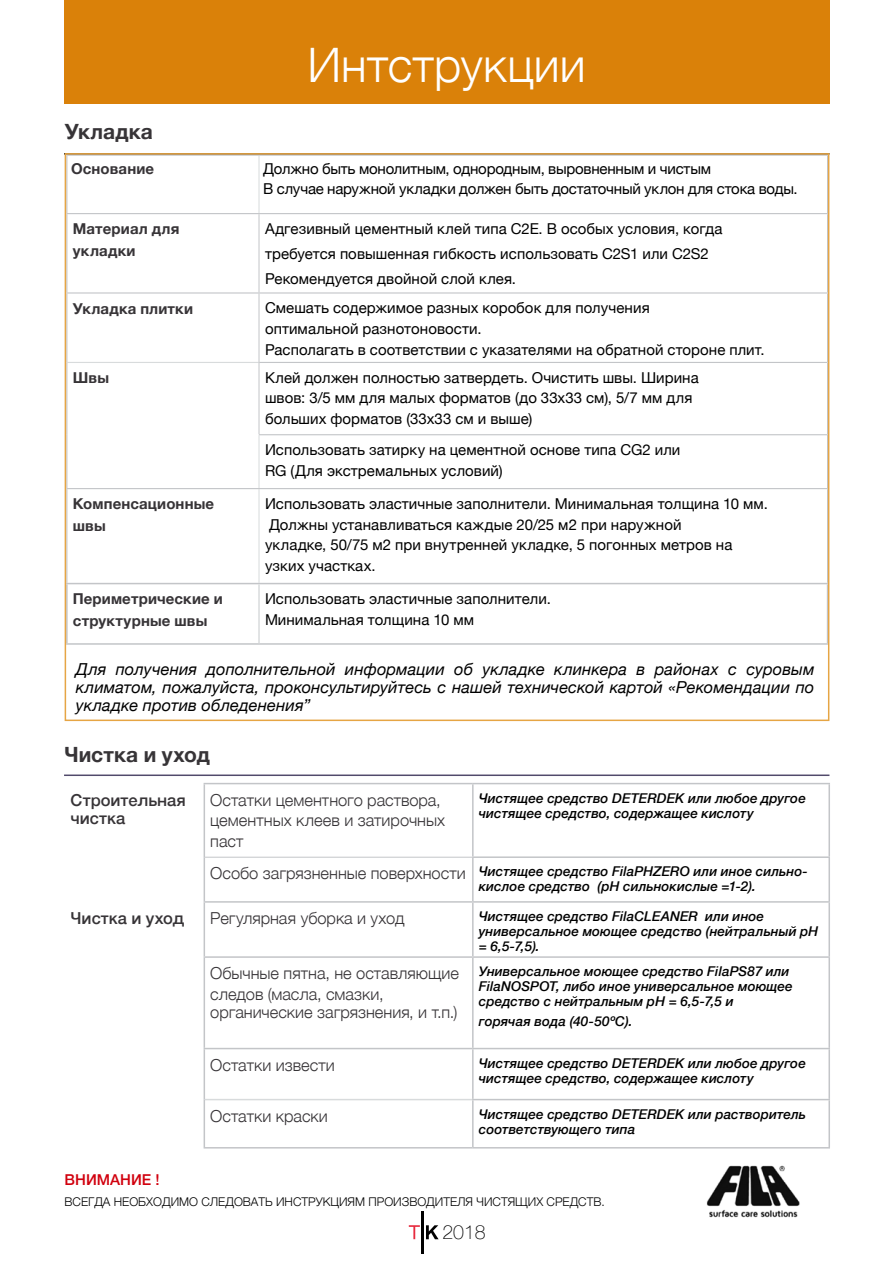
<style>
.page{position:relative;width:893px;height:1263px;background:#fff}
.page>*{position:absolute;margin:0;border:0;box-sizing:border-box;transform-origin:0 0}
.t1{font:300 47.55px "Helvetica Neue";color:#fff}
.t2{font:700 21px "Helvetica Neue";color:#373437}
.t3{font:100 19.5px "Helvetica Neue";color:#000}
.t4{font:300 16.5px/20.7px "Helvetica Neue";letter-spacing:-.005em;color:#373437}
.t5{font:italic 16.5px/18px "Helvetica Neue";letter-spacing:.005em;color:#000;text-align:justify}
.t6{font:500 16.5px/18px "Helvetica Neue";color:#373437}
.t7{font:15px/20.7px "Helvetica Neue";letter-spacing:.005em;color:#000}
.t8{font:15px/20.7px "Helvetica Neue";letter-spacing:-.015em;color:#000}
.t9{font:700 15px/22.2px "Helvetica Neue";letter-spacing:.01em;color:#373437}
.t10{font:500 15px "Helvetica Neue";color:#d1010e}
.t11{font:italic 500 13.5px/15px "Helvetica Neue";letter-spacing:.005em;color:#000}
.t12{font:300 12px "Helvetica Neue";color:#000}
.s1{font-weight:300;font-style:normal;font-size:16.5px;color:#373437}
</style>
<div class="page">
<hr style="left:64px;top:153px;width:765px;height:2px;background:#000">
<div style="left:64px;top:0;width:765px;height:104px;background:#da8109"></div>
<hr style="left:64px;top:774px;width:765px;height:2px;background:#514a6b">
<img style="left:706px;top:1165px;width:94px;height:52px">
<hr style="left:205px;top:1099px;width:267px;height:1px;background:#d8dbdc">
<hr style="left:828px;top:903px;width:2px;height:53px;background:#c3c5c8">
<hr style="left:828px;top:1100px;width:2px;height:47px;background:#c3c5c8">
<hr style="left:473px;top:1147px;width:357px;height:1px;background:#c3c5c8">
<hr style="left:472px;top:784px;width:2px;height:72px;background:#c3c5c8">
<hr style="left:472px;top:858px;width:2px;height:43px;background:#c3c5c8">
<hr style="left:204px;top:1049px;width:1px;height:50px;background:#c3c5c8">
<hr style="left:204px;top:1099px;width:1px;height:48px;background:#c3c5c8">
<hr style="left:472px;top:1100px;width:2px;height:47px;background:#c3c5c8">
<hr style="left:204px;top:1147px;width:269px;height:1px;background:#c3c5c8">
<hr style="left:204px;top:958px;width:1px;height:90px;background:#c3c5c8">
<hr style="left:204px;top:1048px;width:269px;height:1px;background:#c3c5c8">
<hr style="left:204px;top:903px;width:1px;height:53px;background:#c3c5c8">
<hr style="left:472px;top:903px;width:2px;height:53px;background:#c3c5c8">
<hr style="left:204px;top:956px;width:269px;height:2px;background:#c3c5c8">
<hr style="left:204px;top:857px;width:1px;height:44px;background:#c3c5c8">
<hr style="left:828px;top:858px;width:2px;height:43px;background:#c3c5c8">
<hr style="left:204px;top:901px;width:269px;height:2px;background:#c3c5c8">
<hr style="left:473px;top:901px;width:357px;height:2px;background:#c3c5c8">
<hr style="left:204px;top:783px;width:269px;height:1px;background:#c3c5c8">
<hr style="left:204px;top:784px;width:1px;height:73px;background:#c3c5c8">
<hr style="left:473px;top:783px;width:357px;height:1px;background:#c3c5c8">
<hr style="left:828px;top:784px;width:2px;height:72px;background:#c3c5c8">
<hr style="left:472px;top:856px;width:358px;height:2px;background:#c3c5c8">
<hr style="left:205px;top:857px;width:267px;height:1px;background:#c3c5c8">
<hr style="left:473px;top:956px;width:357px;height:2px;background:#c3c5c8">
<hr style="left:472px;top:958px;width:2px;height:90px;background:#c3c5c8">
<hr style="left:828px;top:958px;width:2px;height:90px;background:#c3c5c8">
<hr style="left:473px;top:1048px;width:357px;height:1px;background:#c3c5c8">
<hr style="left:472px;top:1049px;width:2px;height:50px;background:#c3c5c8">
<hr style="left:828px;top:1049px;width:2px;height:50px;background:#c3c5c8">
<hr style="left:472px;top:1099px;width:358px;height:1px;background:#c3c5c8">
<svg style="left:409px;top:1225px;width:11px;height:14px"></svg>
<hr style="left:422px;top:1211px;width:2px;height:42px;background:#000">
<svg style="left:426px;top:1225px;width:13px;height:14px"></svg>
<svg style="left:68px;top:156px;width:758px;height:429px"></svg>
<hr style="left:259px;top:156px;width:1px;height:57px;background:#d8dbdc">
<hr style="left:259px;top:435px;width:1px;height:53px;background:#d8dbdc">
<hr style="left:259px;top:489px;width:1px;height:94px;background:#d8dbdc">
<hr style="left:67px;top:362px;width:192px;height:1px;background:#d8dbdc">
<hr style="left:66px;top:292px;width:193px;height:2px;background:#c3c5c8">
<hr style="left:259px;top:434px;width:568px;height:1px;background:#c3c5c8">
<hr style="left:259px;top:488px;width:569px;height:1px;background:#c3c5c8">
<hr style="left:66px;top:213px;width:193px;height:1px;background:#c3c5c8">
<hr style="left:259px;top:214px;width:1px;height:78px;background:#c3c5c8">
<hr style="left:259px;top:294px;width:1px;height:68px;background:#c3c5c8">
<hr style="left:66px;top:488px;width:193px;height:1px;background:#c3c5c8">
<hr style="left:259px;top:362px;width:1px;height:72px;background:#c3c5c8">
<hr style="left:259px;top:213px;width:569px;height:1px;background:#c3c5c8">
<hr style="left:259px;top:292px;width:569px;height:2px;background:#c3c5c8">
<hr style="left:259px;top:362px;width:568px;height:1px;background:#c3c5c8">
<hr style="left:66px;top:583px;width:193px;height:1px;background:#c3c5c8">
<hr style="left:259px;top:583px;width:569px;height:1px;background:#c3c5c8">
<hr style="left:66px;top:643px;width:193px;height:2px;background:#c3c5c8">
<hr style="left:259px;top:643px;width:569px;height:2px;background:#c3c5c8">
<hr style="left:258px;top:584px;width:2px;height:59px;background:#d8dbdc">
<h2 class="t2" style="left:65px;top:115px;width:89px">Укладка</h2>
<h1 class="t1" style="left:308px;top:27px;width:280px">Интструкции</h1>
<p class="t9" style="left:71px;top:158px;width:85px">Основание</p>
<p class="t8" style="left:263px;top:159px;width:536px">Должно быть монолитным, однородным, выровненным и чистым<br>В случае наружной укладки должен быть достаточный уклон для стока воды.</p>
<p class="t9" style="left:73px;top:218px;width:108px">Материал для укладки</p>
<p class="t7" style="left:265px;top:217px;width:459px;line-height:25px">Адгезивный цементный клей типа С2Е. В особых условия, когда требуется повышенная гибкость использовать С2S1 или С2S2<br>Рекомендуется двойной слой клея.</p>
<p class="t9" style="left:73px;top:298px;width:122px">Укладка плитки</p>
<p class="t7" style="left:265px;top:298px;width:501px">Смешать содержимое разных коробок для получения<br>оптимальной разнотоновости.<br>Располагать в соответствии с указателями на обратной стороне плит.</p>
<p class="t9" style="left:73px;top:367px;width:38px">Швы</p>
<p class="t7" style="left:265px;top:368px;width:435px">Клей должен полностью затвердеть. Очистить швы. Ширина швов: 3/5 мм для малых форматов (до 33х33 см), 5/7 мм для больших форматов (33х33 см и выше)</p>
<p class="t7" style="left:265px;top:440px;width:417px">Использовать затирку на цементной основе типа CG2 или<br>RG (Для экстремальных условий)</p>
<p class="t9" style="left:73px;top:493px;width:143px">Компенсационные швы</p>
<p class="t7" style="left:265px;top:494px;width:504px">Использовать эластичные заполнители. Минимальная толщина 10 мм.<br>Должны устанавливаться каждые 20/25 м2 при наружной<br>укладке, 50/75 м2 при внутренней укладке, 5 погонных метров на узких участках.</p>
<p class="t9" style="left:73px;top:588px;width:152px">Периметрические и структурные швы</p>
<p class="t7" style="left:265px;top:589px;width:287px">Использовать эластичные заполнители.<br>Минимальная толщина 10 мм</p>
<p class="t5" style="left:76px;top:661px;width:740px">Для получения дополнительной информации об укладке клинкера в районах с суровым климатом, пожалуйста, проконсультируйтесь с нашей технической картой «Рекомендации по укладке против обледенения”</p>
<h2 class="t2" style="left:65px;top:738px;width:147px">Чистка и уход</h2>
<p class="t6" style="left:71px;top:789px;width:117px">Строительная чистка</p>
<p class="t4" style="left:210px;top:788px;width:236px">Остатки цементного раствора, цементных клеев и затирочных паст</p>
<p class="t11" style="left:479px;top:789px;width:329px">Чистящее средство DETERDEK или любое другое чистящее средство, содержащее кислоту</p>
<p class="t11" style="left:479px;top:863px;width:330px;text-indent:-268px"><span class="s1">Особо загрязненные поверхности</span> Чистящее средство FilaPHZERO или иное сильно&shy;кислое средство (pH сильнокислые =1-2).</p>
<p class="t6" style="left:71px;top:908px;width:115px">Чистка и уход</p>
<p class="t4" style="left:210px;top:906px;width:196px">Регулярная уборка и уход</p>
<p class="t11" style="left:479px;top:908px;width:341px">Чистящее средство FilaCLEANER или иное универсальное моющее средство (нейтральный pH = 6,5-7,5).</p>
<p class="t4" style="left:210px;top:961px;width:250px">Обычные пятна, не оставляющие следов (масла, смазки,</p>
<p class="t4" style="left:210px;top:1000px;width:249px">органические загрязнения, и т.п.)</p>
<p class="t11" style="left:479px;top:963px;width:315px">Универсальное моющее средство FilaPS87 или<br>FilaNOSPOT, либо иное универсальное моющее средство с нейтральным pH = 6,5-7,5 и</p>
<p class="t11" style="left:479px;top:1012px;width:155px">горячая вода (40-50ºC).</p>
<p class="t4" style="left:210px;top:1053px;width:126px">Остатки извести</p>
<p class="t11" style="left:479px;top:1054px;width:329px">Чистящее средство DETERDEK или любое другое чистящее средство, содержащее кислоту</p>
<p class="t4" style="left:210px;top:1104px;width:119px">Остатки краски</p>
<p class="t11" style="left:479px;top:1105px;width:329px">Чистящее средство DETERDEK или растворитель соответствующего типа</p>
<p class="t10" style="left:65px;top:1168px;width:97px">ВНИМАНИЕ !</p>
<p class="t12" style="left:65px;top:1192px;width:313px">Всегда необходи мо следовать и нструкциям произво</p>
<p class="t12" style="left:426px;top:1192px;width:180px">дителя чи стящих средств.</p>
<h3 class="t3" style="left:442px;top:1217px;width:45px">2018</h3>
</div>
